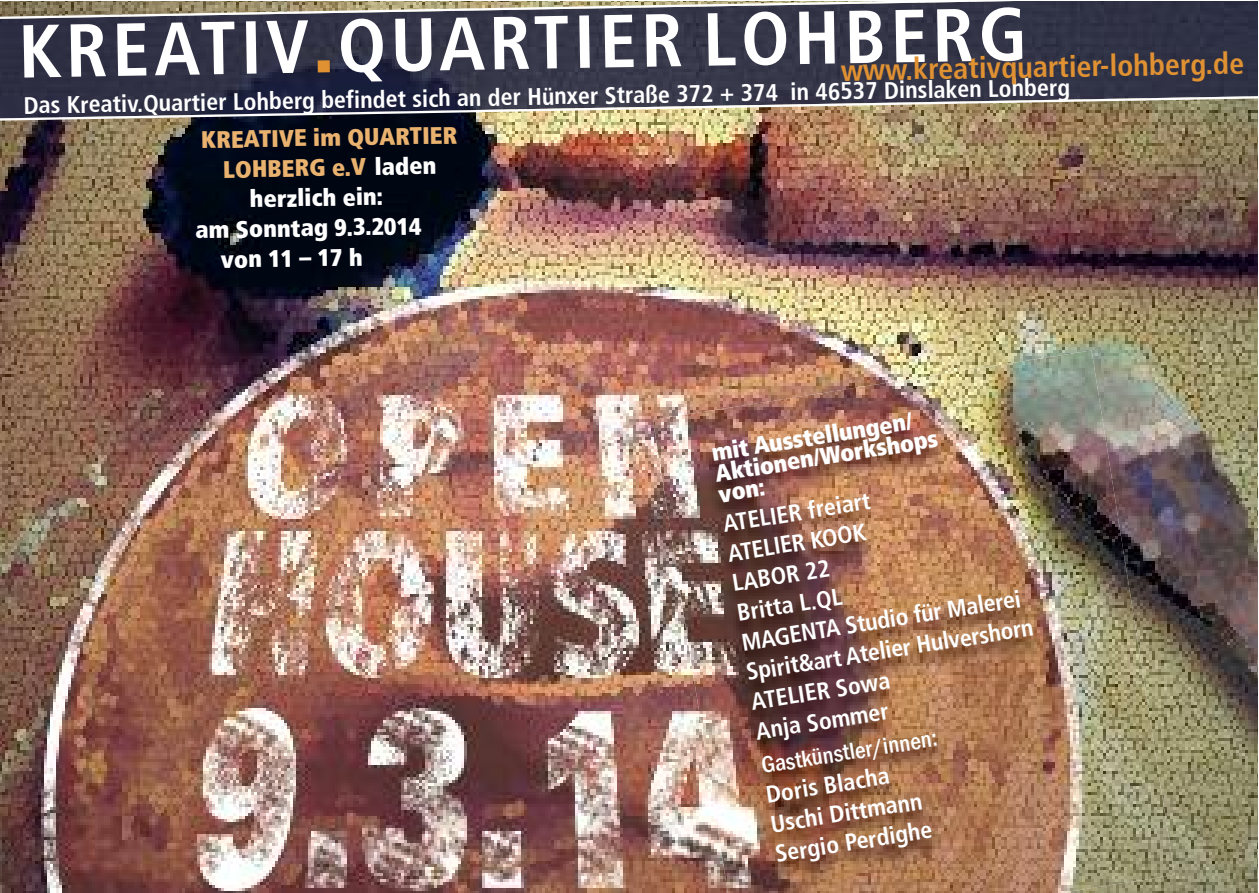
<style>
.page{position:relative;width:1259px;height:893px;background:#fff}
.page>*{position:absolute;margin:0;border:0;box-sizing:border-box;transform-origin:0 0}
.t1{font:700 condensed 75px "Frutiger";color:#fff}
.t2{font:700 condensed 30px "Frutiger";color:#e09132}
.t3{font:700 condensed 24px/30px "Frutiger";color:#fff}
.t4{font:900 condensed 24px/21px "Frutiger";color:#fff}
.t5{font:900 condensed 24px "Frutiger";color:#eab26f}
.t6{font:500 condensed 24px "Franklin Gothic";color:#fff}
.s1{font-weight:900;color:#e09132}
.s2{color:#fff}
</style>
<div class="page">
<img style="left:0;top:122px;width:1257px;height:771px">
<svg style="left:0;top:2px;width:1257px;height:120px;background:#464550"></svg>
<img style="left:653px;top:350px;width:521px;height:543px">
<h1 class="t1" style="left:18px;top:7px;width:1010px;rotate:-1deg">KREATIV<span class="s1">.</span>QUARTIER LOHBERG</h1>
<p class="t3" style="left:23px;top:90px;width:1048px;rotate:-1deg">Das Kreativ.Quartier Lohberg befindet sich an der Hünxer Straße 372 + 374 in 46537 Dinslaken Lohberg</p>
<p class="t2" style="left:840px;top:52px;width:405px;rotate:-1deg">www.kreativquartier-lohberg.de</p>
<p class="t5" style="left:201px;top:125px;width:258px;rotate:-1deg">KREATIVE im QUARTIER</p>
<p class="t5" style="left:223px;top:155px;width:215px;rotate:-1deg">LOHBERG e.V <span class="s2">laden</span></p>
<p class="t4" style="left:250px;top:188px;width:135px;rotate:-1deg">herzlich ein:</p>
<p class="t4" style="left:195px;top:219px;width:228px;rotate:-1deg">am Sonntag 9.3.2014</p>
<p class="t4" style="left:221px;top:249px;width:143px;rotate:-1deg">von 11 – 17 h</p>
<p class="t4" style="left:710px;top:442px;width:227px;rotate:-9deg">mit Ausstellungen/<br>Aktionen/Workshops von:</p>
<p class="t3" style="left:721px;top:509px;width:292px;rotate:-9deg">ATELIER freiart<br>ATELIER KOOK<br>LABOR 22<br>Britta L.QL<br>MAGENTA Studio für Malerei<br>Spirit&amp;art Atelier Hulvershorn<br>ATELIER Sowa<br>Anja Sommer</p>
<p class="t6" style="left:759px;top:750px;width:179px;rotate:-9deg">Gastkünstler/innen:</p>
<p class="t3" style="left:763px;top:780px;width:160px;rotate:-9deg">Doris Blacha<br>Uschi Dittmann<br>Sergio Perdighe</p>
</div>
